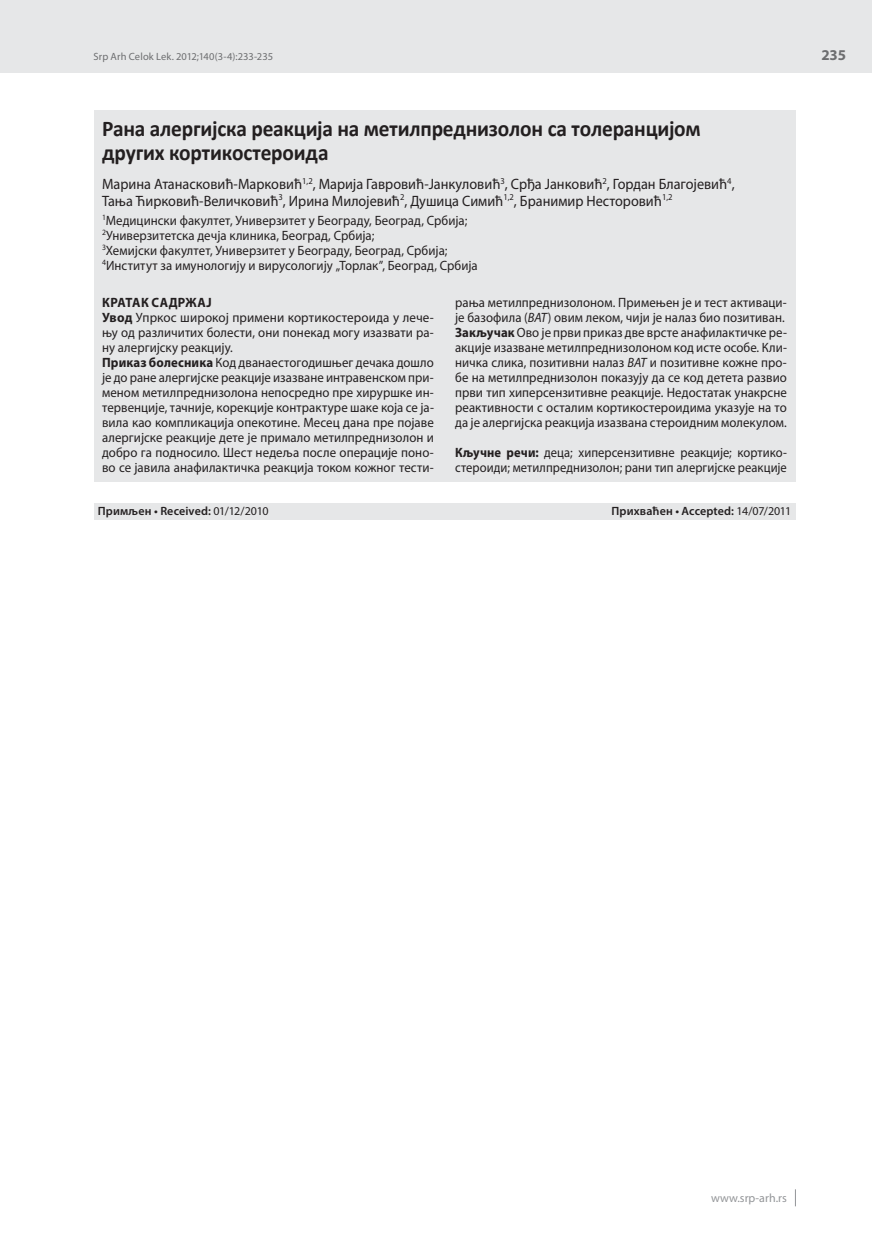
<style>
.page{position:relative;width:872px;height:1234px;background:#fff}
.page>*{position:absolute;margin:0;border:0;box-sizing:border-box;transform-origin:0 0}
.t1{font:700 22.5px/24px "Calibri";letter-spacing:-.01em;color:#231f20;scale:.95 1}
.t2{font:15px/16.5px "Myriad Pro";color:#231f20;scale:.95 1}
.t3{font:700 15px "Myriad Pro";color:#6d6e70}
.t4{font:13.5px/15px "Myriad Pro";letter-spacing:.005em;color:#231f20;scale:.95 1}
.t5{font:13.5px/15px "Myriad Pro";letter-spacing:.005em;color:#231f20}
.t6{font:13.5px/15px "Myriad Pro";letter-spacing:.005em;color:#231f20;scale:.93 1}
.t7{font:600 12px "Myriad Pro";letter-spacing:.01em;color:#231f20}
.t8{font:12px "Myriad Pro";color:#939598}
.t9{font:10.5px "Myriad Pro";letter-spacing:.01em;color:#6d6e70}
.s1{font-weight:700}
.s2{font-style:italic}
.s3{font-weight:400}
</style>
<div class="page">
<div style="left:0;top:0;width:872px;height:72px;background:#e6e7e8"></div>
<svg style="left:795px;top:1189px;width:1px;height:16px"></svg>
<div style="left:94px;top:289px;width:701px;height:192px;background:#e6e7e8"></div>
<div style="left:94px;top:110px;width:701px;height:179px;background:#e6e7e8"></div>
<div style="left:94px;top:502px;width:701px;height:17px;background:#e6e7e8"></div>
<p class="t9" style="left:94px;top:52px;width:181px">Srp Arh Celok Lek. 2012;140(3-4):233-235</p>
<h1 class="t1" style="left:102px;top:116px;width:632px">Рана алергијска реакција на метилпреднизолон са толеранцијом других кортикостероида</h1>
<p class="t2" style="left:102px;top:177px;width:667px">Марина Атанасковић-Марковић<sup>1,2</sup>, Марија Гавровић-Јанкуловић<sup>3</sup>, Срђа Јанковић<sup>2</sup>, Гордан Благојевић<sup>4</sup>,<br>Тања Ћирковић-Величковић<sup>3</sup>, Ирина Милојевић<sup>2</sup>, Душица Симић<sup>1,2</sup>, Бранимир Несторовић<sup>1,2</sup></p>
<p class="t4" style="left:102px;top:214px;width:397px"><sup>1</sup>Медицински факултет, Универзитет у Београду, Београд, Србија; <sup>2</sup>Универзитетска дечја клиника, Београд, Србија;<br><sup>3</sup>Хемијски факултет, Универзитет у Београду, Београд, Србија; <sup>4</sup>Институт за имунологију и вирусологију „Торлак”, Београд, Србија</p>
<p class="t5" style="left:102px;top:296px;width:333px"><span class="s1">КРАТАК САДРЖАЈ<br>Увод</span> Упр кос ши ро кој при ме ни кор ти ко сте ро и да у ле че&shy;њу од раз ли чи тих бо ле сти, они по не кад мо гу иза зва ти ра&shy;ну алер гиј ску ре ак ци ју.<br><span class="s1">При каз бо ле сни ка</span> Код два на е сто го ди шњег де ча ка до шло је до ра не алер гиј ске ре ак ци је иза зва не ин тра вен ском при&shy;ме ном ме тил пред ни зо ло на не по сред но пре хи рур шке ин&shy;тер вен ци је, тач ни је, ко рек ци је кон трак ту ре ша ке ко ја се ја&shy;ви ла као ком пли ка ци ја опе ко ти не. Ме сец да на пре по ја ве алер гиј ске ре ак ци је де те је при ма ло ме тил пред ни зо лон и до бро га под но си ло. Шест не де ља по сле опе ра ци је по но&shy;во се ја ви ла ана фи лак тич ка ре ак ци ја то ком ко жног те сти-</p>
<p class="t4" style="left:455px;top:296px;width:351px">ра ња ме тил пред ни зо ло ном. При ме њен је и тест ак ти ва ци&shy;је ба зо фи ла (<span class="s2">BAT</span>) овим ле ком, чи ји је на лаз био по зи ти ван.<br><span class="s1">За кљу чак</span> Ово је пр ви при каз две вр сте ана фи лак тич ке ре&shy;ак ци је иза зва не ме тил пред ни зо ло ном код исте осо бе. Кли&shy;нич ка сли ка, по зи тив ни на лаз <span class="s2">BAT</span> и по зи тив не ко жне про&shy;бе на ме тил пред ни зо лон по ка зу ју да се код де те та раз вио пр ви тип хи пер сен зи тив не ре ак ци је. Не до ста так уна кр сне ре ак тив но сти с оста лим кор ти ко сте ро и ди ма ука зу је на то да је алер гиј ска ре ак ци ја иза зва на сте ро ид ним мо ле ку лом.</p>
<p class="t6" style="left:455px;top:446px;width:358px"><span class="s1">Кључ не ре чи:</span> де ца; хи пер сен зи тив не ре ак ци је; кор ти ко&shy;сте ро и ди; ме тил пред ни зо лон; ра ни тип алер гиј ске ре ак ци је</p>
<p class="t7" style="left:98px;top:506px;width:172px">Примљен • Received: <span class="s3">01/12/2010</span></p>
<p class="t7" style="left:611px;top:506px;width:181px">Прихваћен • Accepted: <span class="s3">14/07/2011</span></p>
<p class="t3" style="left:821px;top:49px;width:26px">235</p>
<p class="t8" style="left:711px;top:1192px;width:77px">www.srp-arh.rs</p>
</div>
